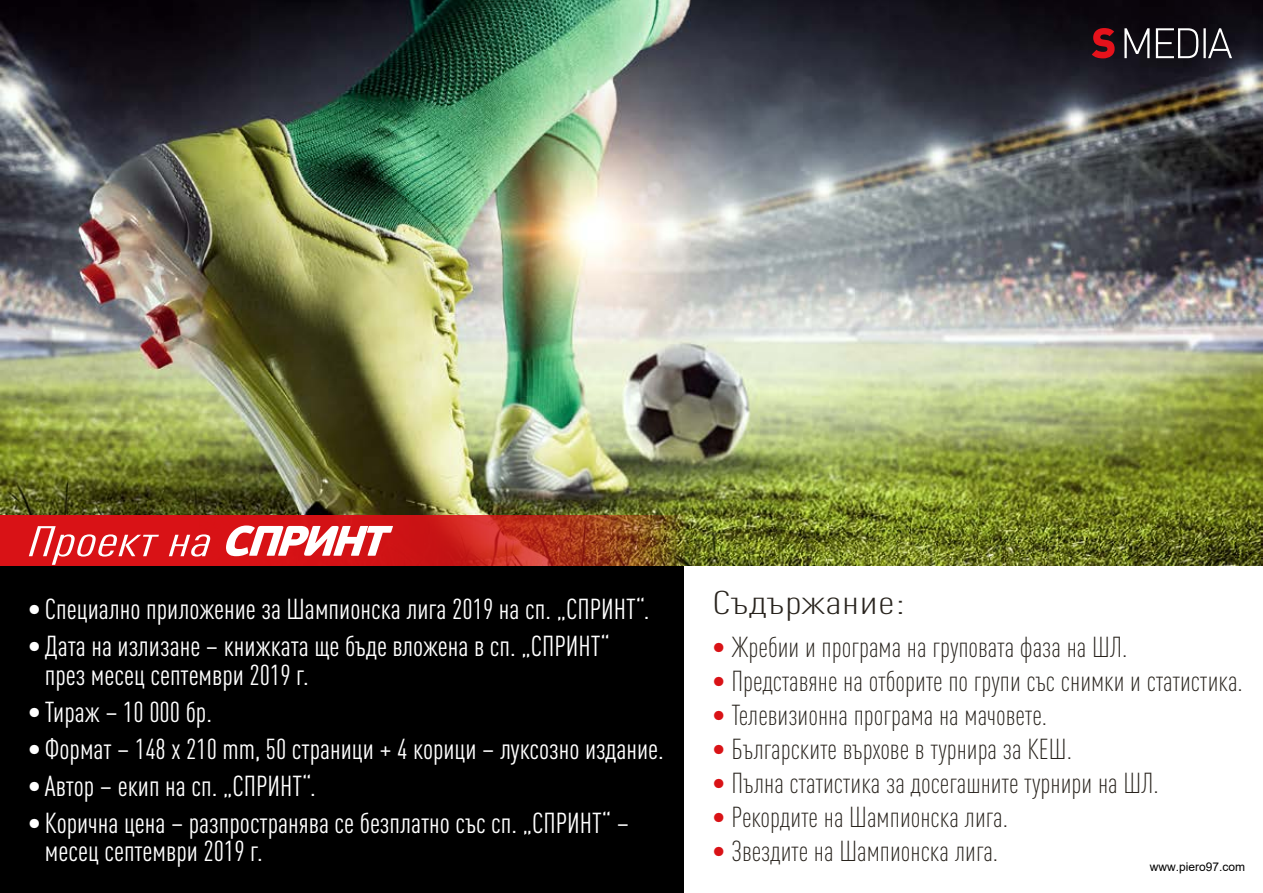
<style>
.page{position:relative;width:1263px;height:893px;background:#fff}
.page>*{position:absolute;margin:0;border:0;box-sizing:border-box;transform-origin:0 0}
.t1{font:italic condensed 42.3px "DIN Pro";color:#fff;scale:1.52 1}
.t2{font:300 condensed 32.4px "DIN Pro";color:#28231d;scale:1.52 1}
.t3{font:condensed 28.5px/28.5px "DIN Pro";color:#fff}
.t4{font:300 condensed 28.5px "DIN Pro";color:#28231d}
.t5{font:12px "Arial";color:#010101}
.s1{color:#d91216}
</style>
<div class="page">
<img style="left:0;top:0;width:1263px;height:566px">
<img style="left:0;top:516px;width:685px;height:51px">
<div style="left:0;top:567px;width:685px;height:326px;background:#000"></div>
<svg style="left:225px;top:525px;width:168px;height:31px"></svg>
<svg style="left:1124px;top:28px;width:108px;height:30px;background:#4a484e"></svg>
<svg style="left:1092px;top:28px;width:22px;height:30px"></svg>
<h1 class="t1" style="left:28px;top:511px;width:122px">Проект на</h1>
<p class="t3" style="left:28px;top:593px;width:623px">• Специално приложение за Шампионска лига 2019 на сп. „СПРИНТ“.</p>
<p class="t2" style="left:712px;top:579px;width:128px">Съдържание:</p>
<p class="t3" style="left:45px;top:630px;width:567px;text-indent:-17px">• Дата на излизане – книжката ще бъде вложена в сп. „СПРИНТ“ през месец септември 2019 г.</p>
<p class="t3" style="left:28px;top:695px;width:186px">• Тираж – 10 000 бр.</p>
<p class="t3" style="left:28px;top:732px;width:637px">• Формат – 148 x 210 mm, 50 страници + 4 корици – луксозно издание.</p>
<p class="t3" style="left:28px;top:769px;width:289px">• Автор – екип на сп. „СПРИНТ“.</p>
<p class="t3" style="left:45px;top:806px;width:586px;text-indent:-17px">• Корична цена – разпространява се безплатно със сп. „СПРИНТ“ – месец септември 2019 г.</p>
<p class="t4" style="left:712px;top:627px;width:417px"><span class="s1">•</span> Жребии и програма на груповата фаза на ШЛ.</p>
<p class="t4" style="left:712px;top:661px;width:532px"><span class="s1">•</span> Представяне на отборите по групи със снимки и статистика.</p>
<p class="t4" style="left:712px;top:695px;width:336px"><span class="s1">•</span> Телевизионна програма на мачовете.</p>
<p class="t4" style="left:712px;top:729px;width:361px"><span class="s1">•</span> Българските върхове в турнира за КЕШ.</p>
<p class="t4" style="left:712px;top:763px;width:448px"><span class="s1">•</span> Пълна статистика за досегашните турнири на ШЛ.</p>
<p class="t4" style="left:712px;top:797px;width:297px"><span class="s1">•</span> Рекордите на Шампионска лига.</p>
<p class="t4" style="left:712px;top:831px;width:287px"><span class="s1">•</span> Звездите на Шампионска лига.</p>
<p class="t5" style="left:1150px;top:858px;width:97px">www.piero97.com</p>
</div>
